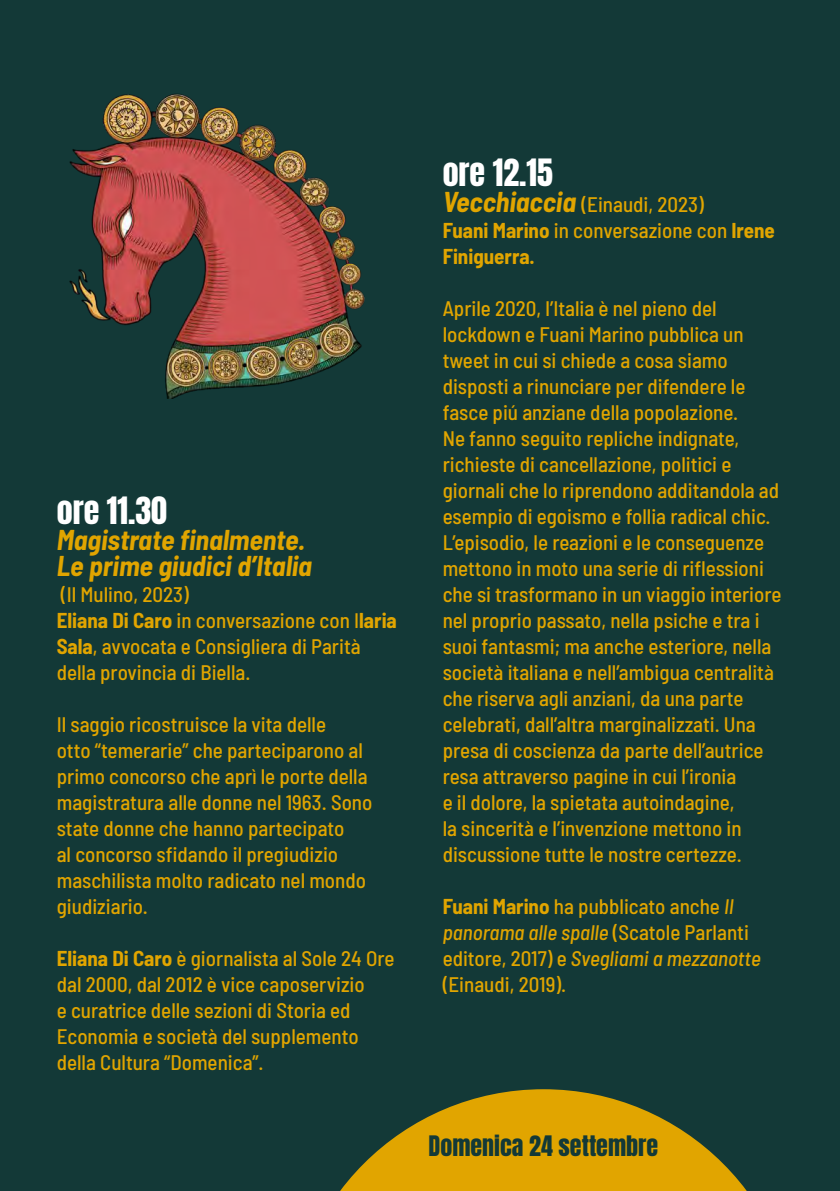
<style>
.page{position:relative;width:840px;height:1191px;background:#fff}
.page>*{position:absolute;margin:0;border:0;box-sizing:border-box;transform-origin:0 0}
.t1{font:32px "Anton";color:#fff}
.t2{font:italic 700 semi-condensed 28px/26px "Barlow";color:#e1a500}
.t3{font:24px "Anton";color:#133937}
.t4{font:500 semi-condensed 21px/26px "Barlow";color:#e1a500}
.s1{font-weight:700}
.s2{font-weight:700;font-style:italic;font-size:28px}
.s3{font-style:italic}
</style>
<div class="page">
<div style="left:0;top:0;width:839px;height:1191px;background:#133937"></div>
<svg style="left:340px;top:1089px;width:407px;height:102px;fill:#e1a500"></svg>
<img style="left:69px;top:93px;width:296px;height:305px">
<h1 class="t1" style="left:57px;top:494px;width:112px">ore 11.30</h1>
<h2 class="t2" style="left:57px;top:525px;width:256px">Magistrate finalmente.<br>Le prime giudici d’Italia</h2>
<p class="t4" style="left:57px;top:580px;width:341px">(Il Mulino, 2023)<br><span class="s1">Eliana Di Caro</span> in conversazione con I<span class="s1">laria<br>Sala</span>, avvocata e Consigliera di Parità della provincia di Biella.</p>
<p class="t4" style="left:57px;top:710px;width:317px">Il saggio ricostruisce la vita delle<br>otto “temerarie” che parteciparono al primo concorso che aprì le porte della magistratura alle donne nel 1963. Sono state donne che hanno partecipato<br>al concorso sfidando il pregiudizio maschilista molto radicato nel mondo giudiziario.</p>
<p class="t4" style="left:57px;top:944px;width:339px"><span class="s1">Eliana Di Caro</span> è giornalista al Sole 24 Ore dal 2000, dal 2012 è vice caposervizio<br>e curatrice delle sezioni di Storia ed Economia e società del supplemento della Cultura “Domenica”.</p>
<h1 class="t1" style="left:442px;top:156px;width:112px">ore 12.15</h1>
<p class="t4" style="left:442px;top:190px;width:333px"><span class="s2">Vecchiaccia</span> (Einaudi, 2023)<br><span class="s1">Fuani Marino</span> in conversazione con <span class="s1">Irene<br>Finiguerra.</span></p>
<p class="t4" style="left:442px;top:294px;width:340px">Aprile 2020, l’Italia è nel pieno del lockdown e Fuani Marino pubblica un tweet in cui si chiede a cosa siamo disposti a rinunciare per difendere le fasce piú anziane della popolazione.<br>Ne fanno seguito repliche indignate, richieste di cancellazione, politici e giornali che lo riprendono additandola ad esempio di egoismo e follia radical chic.<br>L’episodio, le reazioni e le conseguenze mettono in moto una serie di riflessioni che si trasformano in un viaggio interiore nel proprio passato, nella psiche e tra i suoi fantasmi; ma anche esteriore, nella società italiana e nell’ambigua centralità che riserva agli anziani, da una parte celebrati, dall’altra marginalizzati. Una presa di coscienza da parte dell’autrice resa attraverso pagine in cui l’ironia<br>e il dolore, la spietata autoindagine,<br>la sincerità e l’invenzione mettono in discussione tutte le nostre certezze.</p>
<p class="t4" style="left:442px;top:891px;width:319px"><span class="s1">Fuani Marino</span> ha pubblicato anche <span class="s3">Il panorama alle spalle</span> (Scatole Parlanti editore, 2017) e <span class="s3">Svegliami a mezzanotte </span>(Einaudi, 2019).</p>
<p class="t3" style="left:428px;top:1133px;width:231px">Domenica 24 settembre</p>
</div>
